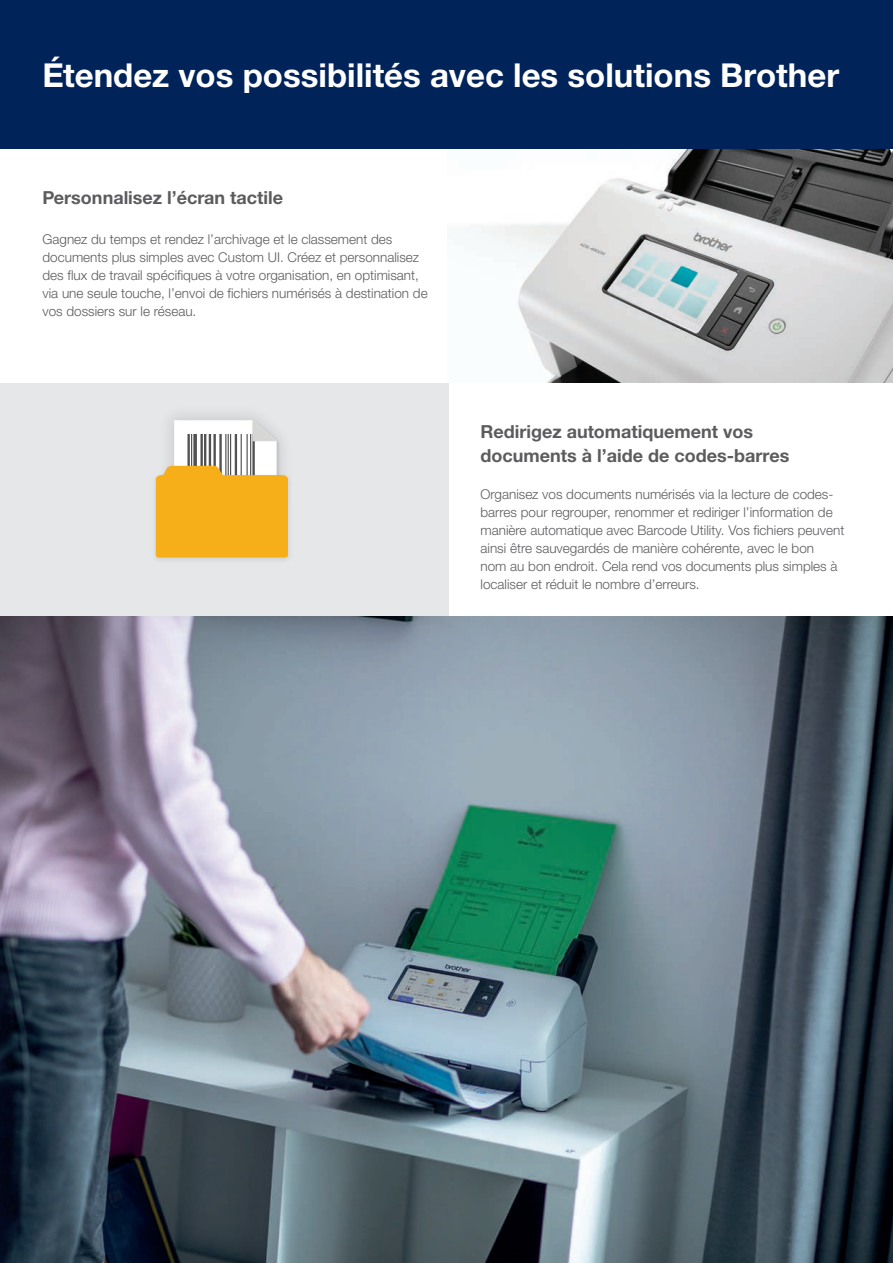
<style>
.page{position:relative;width:893px;height:1263px;background:#fff}
.page>*{position:absolute;margin:0;border:0;box-sizing:border-box;transform-origin:0 0}
.t1{font:700 33px "Helvetica Neue LTW1 G";color:#fff}
.t2{font:700 18px/24px "Helvetica Neue LTW1 G";color:#5c5c5f}
.t3{font:300 13.5px/18px "Helvetica Neue LTW1 G";color:#5c5c5f}
</style>
<div class="page">
<img style="left:481px;top:149px;width:412px;height:234px">
<div style="left:0;top:383px;width:448px;height:234px;background:#e6e7e9"></div>
<img style="left:153px;top:475px;width:139px;height:85px">
<svg style="left:156px;top:420px;width:132px;height:137px;background:#eabe61"></svg>
<div style="left:0;top:0;width:893px;height:149px;background:#002359"></div>
<img style="left:0;top:617px;width:893px;height:646px">
<h1 class="t1" style="left:43px;top:55px;width:798px">Étendez vos possibilités avec les solutions Brother</h1>
<h2 class="t2" style="left:43px;top:186px;width:242px">Personnalisez l’écran tactile</h2>
<p class="t3" style="left:43px;top:230px;width:387px">Gagnez du temps et rendez l’archivage et le classement des documents plus simples avec Custom UI. Créez et personnalisez des flux de travail spécifiques à votre organisation, en optimisant, via une seule touche, l’envoi de fichiers numérisés à destination de vos dossiers sur le réseau.</p>
<h2 class="t2" style="left:480px;top:420px;width:310px">Redirigez automatiquement vos documents à l’aide de codes-barres</h2>
<p class="t3" style="left:480px;top:485px;width:365px">Organisez vos documents numérisés via la lecture de codes&shy;barres pour regrouper, renommer et rediriger l’information de manière automatique avec Barcode Utility. Vos fichiers peuvent ainsi être sauvegardés de manière cohérente, avec le bon<br>nom au bon endroit. Cela rend vos documents plus simples à localiser et réduit le nombre d’erreurs.</p>
</div>
